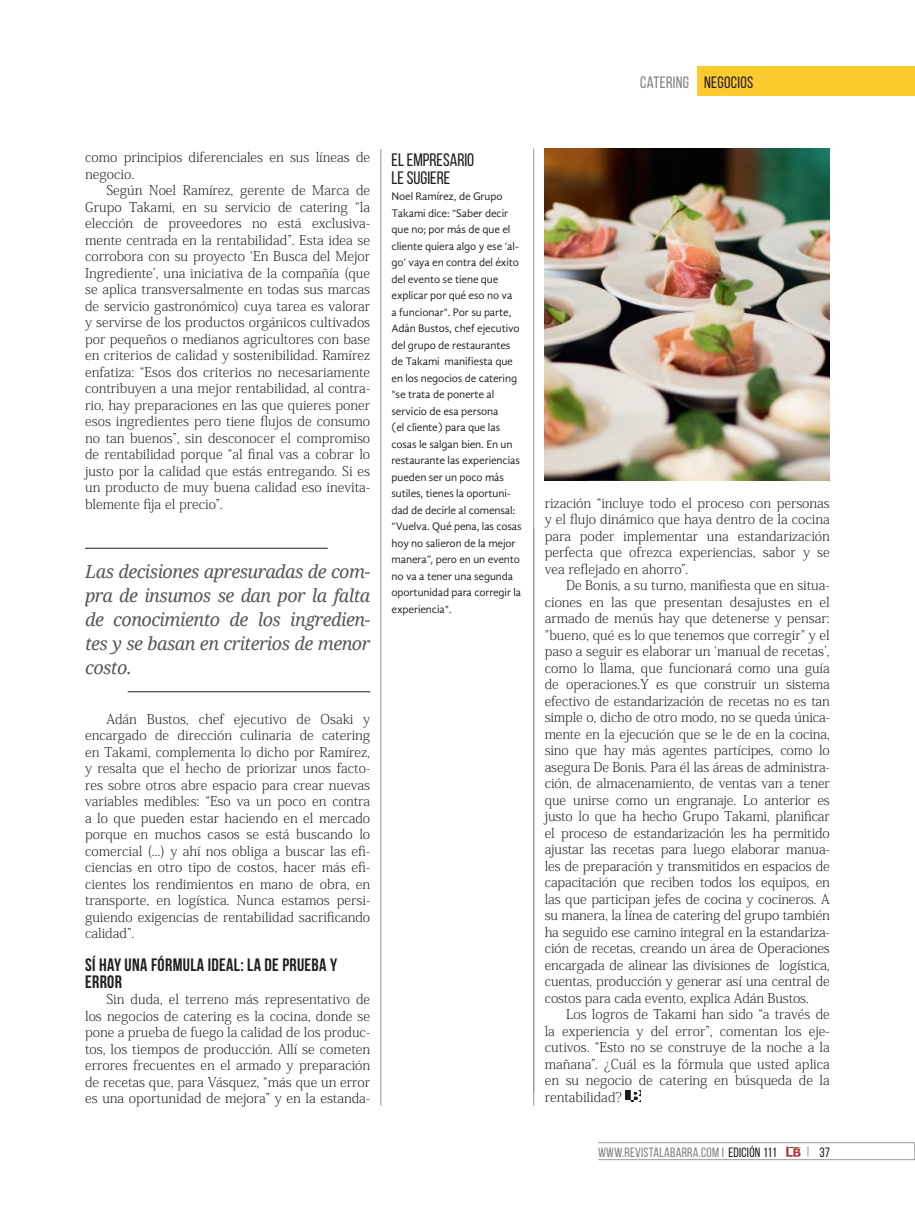
<style>
.page{position:relative;width:915px;height:1212px;background:#fff}
.page>*{position:absolute;margin:0;border:0;box-sizing:border-box;transform-origin:0 0}
.DESTACADO{font:italic 18px/24px "Droid Serif";letter-spacing:-.03em;color:#57585a;text-align:justify}
.SUBTITULOS{font:700 18px/16.5px "Bebas Neue";letter-spacing:.02em;color:#231f20}
.TÍTULOS_CUADROS{font:18px "Bebas Neue";color:#231f20}
.t1{font:16.5px "Bebas Neue";letter-spacing:.02em;color:#808285}
.CUERPO{font:200 13.5px/16.5px "Koz Min Pro";color:#231f20;text-align:justify}
.t2{font:13.5px "Bebas Neue";letter-spacing:.02em;color:#808285}
.t3{font:13.5px "Bebas Neue";color:#231f20}
.CUADRO_1{font:11.25px/16.5px "Gandhi Sans";letter-spacing:-.01em;color:#231f20}
.s1{color:#231f20}
</style>
<div class="page">
<svg style="left:786px;top:1146px;width:14px;height:11px"></svg>
<div style="left:597px;top:1142px;width:317px;height:18px;border:1px solid #97999c"></div>
<div style="left:697px;top:67px;width:217px;height:29px;background:#fecb2f"></div>
<svg style="left:625px;top:1090px;width:15px;height:12px"></svg>
<hr style="left:533px;top:149px;width:1px;height:957px;background:#939598">
<hr style="left:380px;top:149px;width:1px;height:957px;background:#939598">
<img style="left:544px;top:149px;width:285px;height:331px">
<hr style="left:85px;top:548px;width:242px;height:1px;background:#231f20">
<hr style="left:128px;top:691px;width:242px;height:1px;background:#231f20">
<p class="t1" style="left:640px;top:73px;width:114px">CATERING <span class="s1">NEGOCIOS</span></p>
<p class="CUERPO" style="left:85px;top:149px;width:286px">como principios diferenciales en sus líneas de negocio.</p>
<p class="CUERPO" style="left:85px;top:182px;width:286px;text-indent:21px">Según Noel Ramírez, gerente de Marca de Grupo Takami, en su servicio de catering “la elección de proveedores no está exclusiva&shy;mente centrada en la rentabilidad”. Esta idea se corrobora con su proyecto ‘En Busca del Mejor Ingrediente’, una iniciativa de la compañía (que se aplica transversalmente en todas sus marcas de servicio gastronómico) cuya tarea es valorar y servirse de los productos orgánicos cultivados por pequeños o medianos agricultores con base en criterios de calidad y sostenibilidad. Ramírez enfatiza: “Esos dos criterios no necesariamente contribuyen a una mejor rentabilidad, al contra&shy;rio, hay preparaciones en las que quieres poner esos ingredientes pero tiene flujos de consumo no tan buenos”, sin desconocer el compromiso de rentabilidad porque “al final vas a cobrar lo justo por la calidad que estás entregando. Si es un producto de muy buena calidad eso inevita&shy;blemente fija el precio”.</p>
<p class="DESTACADO" style="left:85px;top:559px;width:286px">Las decisiones apresuradas de com&shy;pra de insumos se dan por la falta de conocimiento de los ingredien&shy;tes y se basan en criterios de menor costo.</p>
<p class="CUERPO" style="left:85px;top:710px;width:286px;text-indent:21px">Adán Bustos, chef ejecutivo de Osaki y encargado de dirección culinaria de catering en Takami, complementa lo dicho por Ramírez, y resalta que el hecho de priorizar unos facto&shy;res sobre otros abre espacio para crear nuevas variables medibles: “Eso va un poco en contra a lo que pueden estar haciendo en el mercado porque en muchos casos se está buscando lo comercial (...) y ahí nos obliga a buscar las efi&shy;ciencias en otro tipo de costos, hacer más efi&shy;cientes los rendimientos en mano de obra, en transporte, en logística. Nunca estamos persi&shy;guiendo exigencias de rentabilidad sacrificando calidad”.</p>
<p class="SUBTITULOS" style="left:85px;top:956px;width:253px">SÍ HAY UNA FÓRMULA IDEAL: LA DE PRUEBA Y<br>ERROR</p>
<p class="CUERPO" style="left:85px;top:990px;width:286px;text-indent:21px">Sin duda, el terreno más representativo de los negocios de catering es la cocina, donde se pone a prueba de fuego la calidad de los produc&shy;tos, los tiempos de producción. Allí se cometen errores frecuentes en el armado y preparación de recetas que, para Vásquez, “más que un error es una oportunidad de mejora” y en la estanda-</p>
<p class="TÍTULOS_CUADROS" style="left:391px;top:150px;width:84px">EL EMPRESARIO</p>
<p class="TÍTULOS_CUADROS" style="left:391px;top:168px;width:60px">LE SUGIERE</p>
<p class="CUADRO_1" style="left:391px;top:188px;width:132px">Noel Ramírez, de Grupo<br>Takami dice: "Saber decir que no; por más de que el cliente quiera algo y ese ‘al&shy;go’ vaya en contra del éxito del evento se tiene que explicar por qué eso no va<br>a funcionar". Por su parte,<br>Adán Bustos, chef ejecutivo del grupo de restaurantes de Takami manifiesta que en los negocios de catering "se trata de ponerte al servicio de esa persona<br>(el cliente) para que las cosas le salgan bien. En un restaurante las experiencias pueden ser un poco más sutiles, tienes la oportuni&shy;dad de decirle al comensal: “Vuelva. Qué pena, las cosas hoy no salieron de la mejor manera”, pero en un evento no va a tener una segunda oportunidad para corregir la experiencia".</p>
<p class="CUERPO" style="left:544px;top:494px;width:286px">rización “incluye todo el proceso con personas y el flujo dinámico que haya dentro de la cocina para poder implementar una estandarización perfecta que ofrezca experiencias, sabor y se vea reflejado en ahorro”.</p>
<p class="CUERPO" style="left:544px;top:577px;width:286px;text-indent:21px">De Bonis, a su turno, manifiesta que en situa&shy;ciones en las que presentan desajustes en el armado de menús hay que detenerse y pensar: "bueno, qué es lo que tenemos que corregir" y el paso a seguir es elaborar un ‘manual de recetas’, como lo llama, que funcionará como una guía de operaciones.Y es que construir un sistema efectivo de estandarización de recetas no es tan simple o, dicho de otro modo, no se queda única&shy;mente en la ejecución que se le de en la cocina, sino que hay más agentes partícipes, como lo asegura De Bonis. Para él las áreas de administra&shy;ción, de almacenamiento, de ventas van a tener que unirse como un engranaje. Lo anterior es justo lo que ha hecho Grupo Takami, planificar el proceso de estandarización les ha permitido ajustar las recetas para luego elaborar manua&shy;les de preparación y transmitidos en espacios de capacitación que reciben todos los equipos, en las que participan jefes de cocina y cocineros. A su manera, la línea de catering del grupo también ha seguido ese camino integral en la estandariza&shy;ción de recetas, creando un área de Operaciones encargada de alinear las divisiones de logística, cuentas, producción y generar así una central de costos para cada evento, explica Adán Bustos.</p>
<p class="CUERPO" style="left:544px;top:1006px;width:286px;text-indent:21px">Los logros de Takami han sido “a través de la experiencia y del error”, comentan los eje&shy;cutivos. “Esto no se construye de la noche a la mañana”. ¿Cuál es la fórmula que usted aplica en su negocio de catering en búsqueda de la rentabilidad?</p>
<p class="t2" style="left:598px;top:1145px;width:180px">WWW.REVISTALABARRA.COM I <span class="s1">EDICIÓN 111</span></p>
<p class="t3" style="left:819px;top:1145px;width:12px">37</p>
</div>
